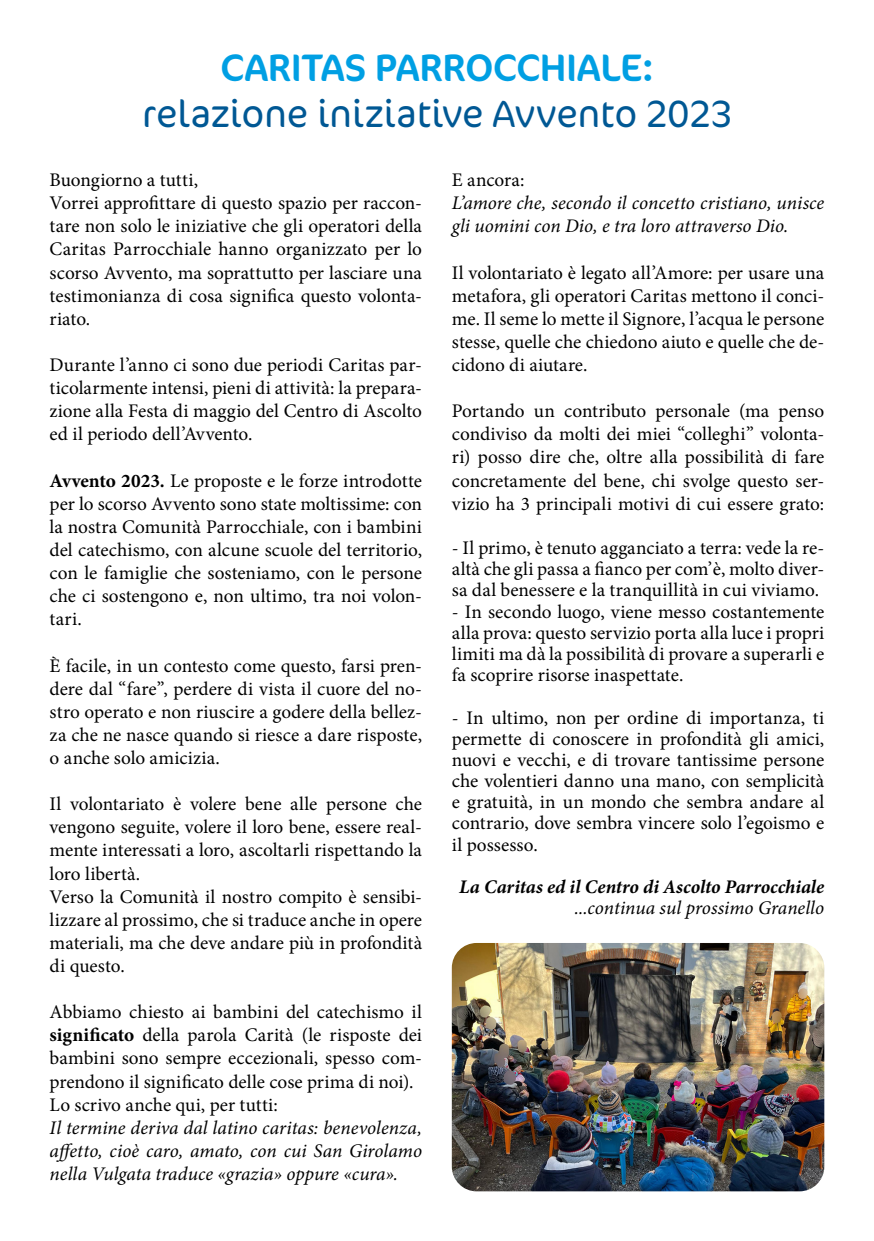
<style>
.page{position:relative;width:874px;height:1241px;background:#fff}
.page>*{position:absolute;margin:0;border:0;box-sizing:border-box;transform-origin:0 0}
.t1{font:300 38.5px "Cocon Pro";letter-spacing:-.005em;color:#005894}
.t2{font:38.5px "Cocon Pro";letter-spacing:-.005em;color:#009fe3}
.t3{font:19.25px/23.1px "Minion Pro";color:#000;text-align:justify}
.t4{font:italic 19.25px/23.1px "Minion Pro";color:#000;text-align:justify}
.t5{font:italic 700 19.25px "Minion Pro";letter-spacing:-.005em;color:#000}
.s1{font-weight:700}
</style>
<div class="page">
<img style="left:451px;top:943px;width:372px;height:248px">
<h1 class="t2" style="left:220px;top:42px;width:435px">CARITAS PARROCCHIALE:</h1>
<h1 class="t1" style="left:142px;top:89px;width:592px">relazione iniziative Avvento 2023</h1>
<p class="t3" style="left:50px;top:168px;width:374px;text-align:left">Buongiorno a tutti,<br>Vorrei approfittare di questo spazio per raccon&shy;tare non solo le iniziative che gli operatori della Caritas Parrocchiale hanno organizzato per lo scorso Avvento, ma soprattutto per lasciare una testimonianza di cosa significa questo volonta&shy;riato.</p>
<p class="t3" style="left:50px;top:353px;width:374px">Durante l’anno ci sono due periodi Caritas par&shy;ticolarmente intensi, pieni di attività: la prepara&shy;zione alla Festa di maggio del Centro di Ascolto ed il periodo dell’Avvento.</p>
<p class="t3" style="left:50px;top:469px;width:374px"><span class="s1">Avvento 2023.</span> Le proposte e le forze introdotte per lo scorso Avvento sono state moltissime: con la nostra Comunità Parrocchiale, con i bambini del catechismo, con alcune scuole del territorio, con le famiglie che sosteniamo, con le persone che ci sostengono e, non ultimo, tra noi volon&shy;tari.</p>
<p class="t3" style="left:50px;top:653px;width:374px">È facile, in un contesto come questo, farsi pren&shy;dere dal “fare”, perdere di vista il cuore del no&shy;stro operato e non riuscire a godere della bellez&shy;za che ne nasce quando si riesce a dare risposte, o anche solo amicizia.</p>
<p class="t3" style="left:50px;top:792px;width:374px;text-align:left">Il volontariato è volere bene alle persone che vengono seguite, volere il loro bene, essere real&shy;mente interessati a loro, ascoltarli rispettando la loro libertà.<br>Verso la Comunità il nostro compito è sensibi&shy;lizzare al prossimo, che si traduce anche in opere materiali, ma che deve andare più in profondità di questo.</p>
<p class="t3" style="left:50px;top:1000px;width:374px;text-align:left">Abbiamo chiesto ai bambini del catechismo il <span class="s1">significato</span> della parola Carità (le risposte dei bambini sono sempre eccezionali, spesso com&shy;prendono il significato delle cose prima di noi).<br>Lo scrivo anche qui, per tutti:</p>
<p class="t4" style="left:50px;top:1115px;width:374px">Il termine deriva dal latino caritas: benevolenza, affetto, cioè caro, amato, con cui San Girolamo nella Vulgata traduce «grazia» oppure «cura».</p>
<p class="t3" style="left:451px;top:168px;width:74px">E ancora:</p>
<p class="t4" style="left:451px;top:191px;width:374px">L’amore che, secondo il concetto cristiano, unisce gli uomini con Dio, e tra loro attraverso Dio.</p>
<p class="t3" style="left:451px;top:261px;width:374px">Il volontariato è legato all’Amore: per usare una metafora, gli operatori Caritas mettono il conci&shy;me. Il seme lo mette il Signore, l’acqua le persone stesse, quelle che chiedono aiuto e quelle che de&shy;cidono di aiutare.</p>
<p class="t3" style="left:451px;top:399px;width:374px">Portando un contributo personale (ma penso condiviso da molti dei miei “colleghi” volonta&shy;ri) posso dire che, oltre alla possibilità di fare concretamente del bene, chi svolge questo ser&shy;vizio ha 3 principali motivi di cui essere grato:</p>
<p class="t3" style="left:451px;top:537px;width:374px;line-height:21.2px">- Il primo, è tenuto agganciato a terra: vede la re&shy;altà che gli passa a fianco per com’è, molto diver&shy;sa dal benessere e la tranquillità in cui viviamo.</p>
<p class="t3" style="left:451px;top:601px;width:374px;line-height:21.2px">- In secondo luogo, viene messo costantemente alla prova: questo servizio porta alla luce i propri limiti ma dà la possibilità di provare a superarli e fa scoprire risorse inaspettate.</p>
<p class="t3" style="left:451px;top:706px;width:374px;line-height:21.2px">- In ultimo, non per ordine di importanza, ti permette di conoscere in profondità gli amici, nuovi e vecchi, e di trovare tantissime persone che volentieri danno una mano, con semplicità e gratuità, in un mondo che sembra andare al contrario, dove sembra vincere solo l’egoismo e il possesso.</p>
<p class="t5" style="left:459px;top:873px;width:366px">La Caritas ed il Centro di Ascolto Parrocchiale</p>
<p class="t4" style="left:574px;top:896px;width:251px">...continua sul prossimo Granello</p>
</div>
